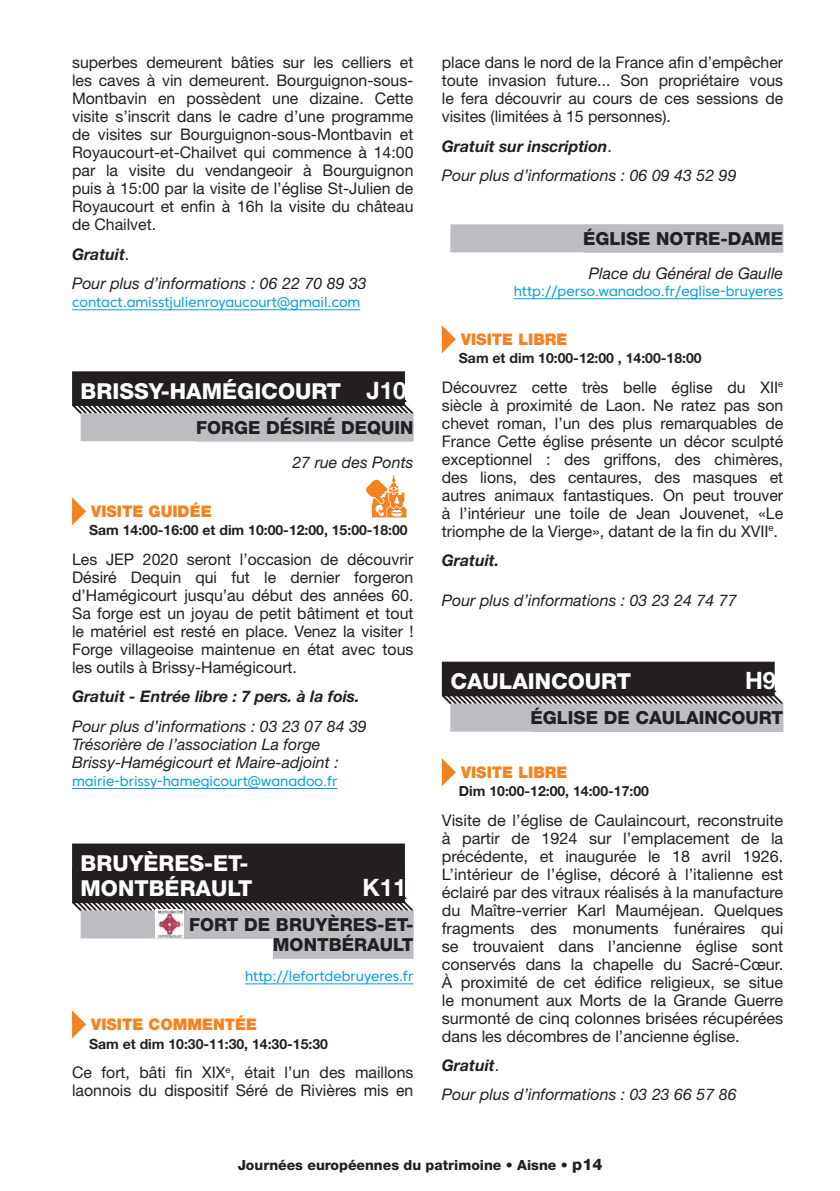
<style>
.page{position:relative;width:840px;height:1191px;background:#fff}
.page>*{position:absolute;margin:0;border:0;box-sizing:border-box;transform-origin:0 0}
.ville_ok{font:700 24px "Helvetica Neue LT Std";color:#fff}
.ville_ok-2{font:800 22px "Helvetica Neue LT Std";color:#fff}
.t1{font:800 18px/20px "Helvetica Neue LT Std";color:#231f20;text-align:right}
.t2{font:16px/18px "Helvetica Neue LT Std";color:#231f20;text-align:justify}
.t3{font:italic 16px/18px "Helvetica Neue LT Std";color:#231f20}
.t4{font:italic 700 16px "Helvetica Neue LT Std";color:#231f20}
.quoi___2020{font:900 16px "Helvetica Neue LT Std";color:#f58220}
.t5{font:14px "Core Sans C 45";color:#08a0dc}
.horaires{font:700 14px "Helvetica Neue LT Std";color:#231f20}
.t6{font:800 14px "Helvetica Neue LT Std";color:#231f20}
.s1{font-weight:400;font-style:normal}
.s2{font-weight:700;font-size:24px}
.s3{font-size:16px}
</style>
<div class="page">
<hr style="left:72px;top:309px;width:288px;height:1px;background:#08a0dc">
<div style="left:72px;top:371px;width:333px;height:35px;background:#231f20"></div>
<svg style="left:72px;top:400px;width:342px;height:16px"></svg>
<div style="left:81px;top:413px;width:332px;height:28px;background:#bcbdc0"></div>
<hr style="left:72px;top:788px;width:265px;height:1px;background:#08a0dc">
<div style="left:72px;top:843px;width:333px;height:35px;background:#231f20"></div>
<div style="left:72px;top:868px;width:333px;height:35px;background:#231f20"></div>
<svg style="left:72px;top:897px;width:342px;height:16px"></svg>
<div style="left:81px;top:910px;width:332px;height:28px;background:#bcbdc0"></div>
<div style="left:273px;top:930px;width:140px;height:28px;background:#bcbdc0"></div>
<hr style="left:245px;top:983px;width:168px;height:1px;background:#08a0dc">
<svg style="left:72px;top:497px;width:14px;height:28px"></svg>
<svg style="left:366px;top:475px;width:40px;height:42px"></svg>
<svg style="left:155px;top:909px;width:28px;height:29px"></svg>
<svg style="left:156px;top:909px;width:26px;height:29px"></svg>
<img style="left:156px;top:910px;width:26px;height:27px">
<svg style="left:72px;top:1010px;width:14px;height:28px"></svg>
<div style="left:450px;top:224px;width:332px;height:28px;background:#bcbdc0"></div>
<div style="left:582px;top:225px;width:200px;height:28px;background:#bcbdc0"></div>
<hr style="left:513px;top:298px;width:269px;height:1px;background:#08a0dc">
<div style="left:441px;top:661px;width:333px;height:35px;background:#231f20"></div>
<svg style="left:441px;top:690px;width:343px;height:16px"></svg>
<div style="left:450px;top:703px;width:332px;height:28px;background:#bcbdc0"></div>
<div style="left:530px;top:704px;width:252px;height:28px;background:#bcbdc0"></div>
<svg style="left:441px;top:325px;width:14px;height:28px"></svg>
<svg style="left:441px;top:758px;width:14px;height:28px"></svg>
<p class="t2" style="left:72px;top:53px;width:343px">superbes demeurent bâties sur les celliers et les caves à vin demeurent. Bourguignon-sous-Montbavin en possèdent une dizaine. Cette visite s’inscrit dans le cadre d’une programme de visites sur Bourguignon-sous-Montbavin et Royaucourt-et-Chailvet qui commence à 14:00 par la visite du vendangeoir à Bourguignon puis à 15:00 par la visite de l’église St-Julien de Royaucourt et enfin à 16h la visite du château de Chailvet.</p>
<p class="t4" style="left:72px;top:244px;width:59px">Gratuit<span class="s1">.</span></p>
<p class="t3" style="left:72px;top:274px;width:296px">Pour plus d’informations : 06 22 70 89 33</p>
<p class="t5" style="left:72px;top:293px;width:289px">contact.amisstjulienroyaucourt@gmail.com</p>
<p class="ville_ok-2" style="left:81px;top:378px;width:327px">BRISSY-HAMÉGICOURT <span class="s2">J10</span></p>
<p class="t1" style="left:196px;top:417px;width:219px">FORGE DÉSIRÉ DEQUIN</p>
<p class="t3" style="left:292px;top:453px;width:122px">27 rue des Ponts</p>
<p class="quoi___2020" style="left:91px;top:502px;width:122px">VISITE GUIDÉE</p>
<p class="horaires" style="left:89px;top:522px;width:320px">Sam 14:00-16:00 et dim 10:00-12:00, 15:00-18:00</p>
<p class="t2" style="left:72px;top:550px;width:343px">Les JEP 2020 seront l’occasion de découvrir Désiré Dequin qui fut le dernier forgeron d’Hamégicourt jusqu’au début des années 60.<br>Sa forge est un joyau de petit bâtiment et tout le matériel est resté en place. Venez la visiter !<br>Forge villageoise maintenue en état avec tous les outils à Brissy-Hamégicourt.</p>
<p class="t4" style="left:72px;top:686px;width:289px">Gratuit - Entrée libre : 7 pers. à la fois.</p>
<p class="t3" style="left:72px;top:716px;width:296px">Pour plus d’informations : 03 23 07 84 39</p>
<p class="t3" style="left:72px;top:734px;width:268px">Trésorière de l’association La forge<br>Brissy-Hamégicourt et Maire-adjoint :</p>
<p class="t5" style="left:72px;top:772px;width:267px">mairie-brissy-hamegicourt@wanadoo.fr</p>
<p class="ville_ok-2" style="left:81px;top:850px;width:169px">BRUYÈRES-ET-</p>
<p class="ville_ok-2" style="left:81px;top:875px;width:173px">MONTBÉRAULT</p>
<p class="ville_ok" style="left:362px;top:872px;width:46px">K11</p>
<p class="t1" style="left:189px;top:914px;width:225px">FORT DE BRUYÈRES-ET-<br>MONTBÉRAULT</p>
<p class="t5" style="left:245px;top:967px;width:170px">http://lefortdebruyeres.fr</p>
<p class="quoi___2020" style="left:91px;top:1015px;width:167px">VISITE COMMENTÉE</p>
<p class="horaires" style="left:89px;top:1034px;width:240px">Sam et dim 10:30-11:30, 14:30-15:30</p>
<p class="t2" style="left:72px;top:1063px;width:343px">Ce fort, bâti fin XIX<sup>e</sup>, était l’un des maillons laonnois du dispositif Séré de Rivières mis en</p>
<p class="t2" style="left:441px;top:53px;width:343px">place dans le nord de la France afin d’empêcher toute invasion future... Son propriétaire vous le fera découvrir au cours de ces sessions de visites (limitées à 15 personnes).</p>
<p class="t4" style="left:441px;top:136px;width:171px">Gratuit sur inscription<span class="s1">.</span></p>
<p class="t3" style="left:441px;top:166px;width:296px">Pour plus d’informations : 06 09 43 52 99</p>
<p class="t1" style="left:582px;top:228px;width:201px">ÉGLISE NOTRE-DAME</p>
<p class="t3" style="left:588px;top:264px;width:196px">Place du Général de Gaulle</p>
<p class="t5" style="left:513px;top:282px;width:271px">http://perso.wanadoo.fr/eglise-bruyeres</p>
<p class="quoi___2020" style="left:461px;top:330px;width:108px">VISITE LIBRE</p>
<p class="horaires" style="left:458px;top:350px;width:244px">Sam et dim 10:00-12:00 , 14:00-18:00</p>
<p class="t2" style="left:441px;top:378px;width:343px">Découvrez cette très belle église du XII<sup>e </sup>siècle à proximité de Laon. Ne ratez pas son chevet roman, l’un des plus remarquables de France Cette église présente un décor sculpté exceptionnel : des griffons, des chimères, des lions, des centaures, des masques et autres animaux fantastiques. On peut trouver à l’intérieur une toile de Jean Jouvenet, «Le triomphe de la Vierge», datant de la fin du XVII<sup>e</sup>.</p>
<p class="t4" style="left:441px;top:550px;width:59px">Gratuit.</p>
<p class="t3" style="left:441px;top:591px;width:296px">Pour plus d’informations : 03 23 24 74 77</p>
<p class="ville_ok-2" style="left:450px;top:668px;width:182px">CAULAINCOURT</p>
<p class="ville_ok" style="left:744px;top:665px;width:33px">H9</p>
<p class="t1" style="left:530px;top:707px;width:254px">ÉGLISE DE CAULAINCOURT</p>
<p class="quoi___2020" style="left:461px;top:763px;width:108px">VISITE LIBRE</p>
<p class="horaires" style="left:458px;top:782px;width:191px">Dim 10:00-12:00, 14:00-17:00</p>
<p class="t2" style="left:441px;top:810px;width:343px">Visite de l’église de Caulaincourt, reconstruite à partir de 1924 sur l’emplacement de la précédente, et inaugurée le 18 avril 1926.<br>L’intérieur de l’église, décoré à l’italienne est éclairé par des vitraux réalisés à la manufacture du Maître-verrier Karl Mauméjean. Quelques fragments des monuments funéraires qui se trouvaient dans l’ancienne église sont conservés dans la chapelle du Sacré-Cœur.<br>À proximité de cet édifice religieux, se situe le monument aux Morts de la Grande Guerre surmonté de cinq colonnes brisées récupérées dans les décombres de l’ancienne église.</p>
<p class="t4" style="left:441px;top:1055px;width:59px">Gratuit<span class="s1">.</span></p>
<p class="t3" style="left:441px;top:1085px;width:296px">Pour plus d’informations : 03 23 66 57 86</p>
<p class="t6" style="left:237px;top:1156px;width:366px">Journées européennes du patrimoine • Aisne • <span class="s3">p14</span></p>
</div>
